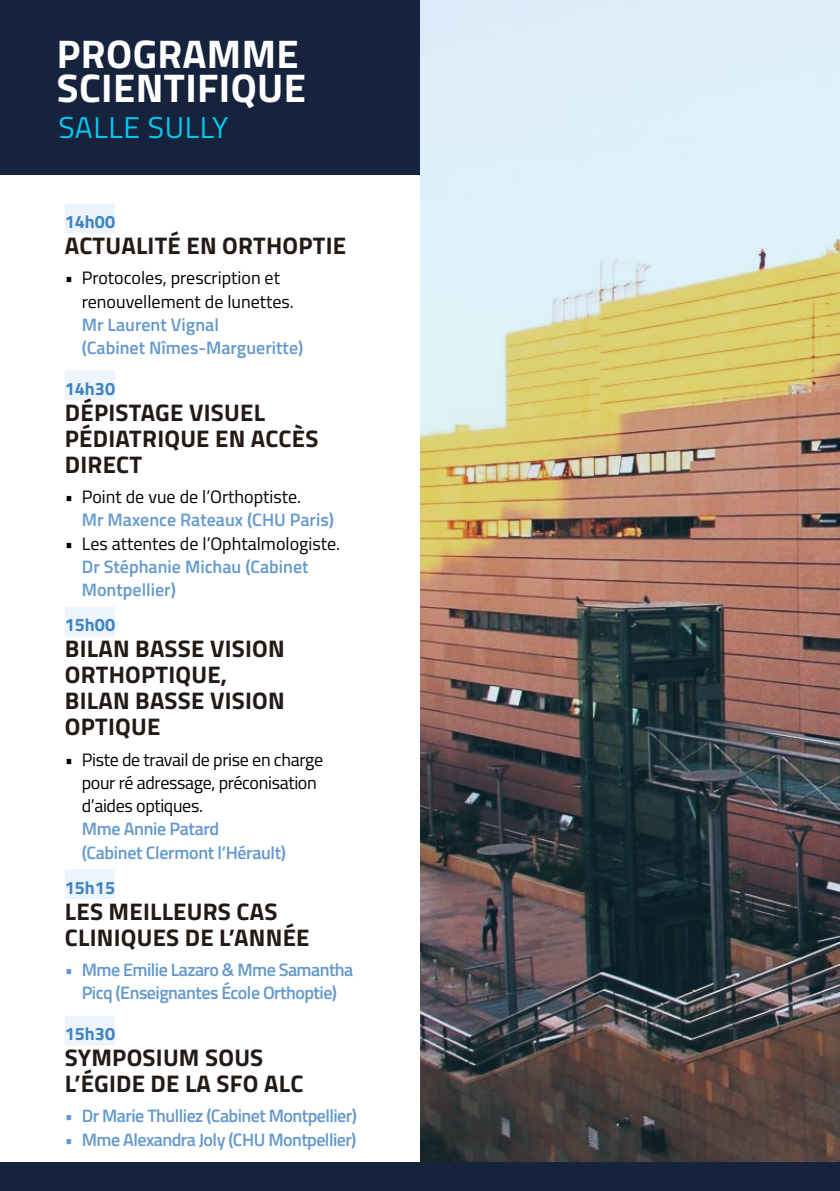
<style>
.page{position:relative;width:840px;height:1191px;background:#fff}
.page>*{position:absolute;margin:0;border:0;box-sizing:border-box;transform-origin:0 0}
.t1{font:700 40px/34px "Titillium Web";letter-spacing:.01em;color:#fff}
.t2{font:30px "Titillium Web";letter-spacing:.02em;color:#05c7f2}
.t3{font:700 24px/26px "Titillium";letter-spacing:.01em;color:#221a16}
.t4{font:18px/23.2px "Titillium";letter-spacing:-.005em;color:#000}
.t5{font:600 18px/23.2px "Titillium";letter-spacing:-.02em;color:#6599cc}
.t6{font:600 18px/23.2px "Titillium";color:#6599cc}
.t7{font:700 18px "Titillium";color:#3c84c5}
</style>
<div class="page">
<div style="left:0;top:0;width:839px;height:175px;background:#15243c"></div>
<img style="left:420px;top:0;width:419px;height:1162px">
<div style="left:65px;top:203px;width:50px;height:30px;background:#eef4fc"></div>
<div style="left:65px;top:370px;width:50px;height:30px;background:#eef4fc"></div>
<div style="left:65px;top:607px;width:50px;height:30px;background:#eef4fc"></div>
<div style="left:65px;top:869px;width:50px;height:30px;background:#eef4fc"></div>
<div style="left:65px;top:1015px;width:50px;height:30px;background:#eef4fc"></div>
<div style="left:0;top:1162px;width:839px;height:29px;background:#15243c"></div>
<h1 class="t1" style="left:57px;top:35px;width:250px">PROGRAMME<br>SCIENTIFIQUE</h1>
<h2 class="t2" style="left:58px;top:105px;width:171px">SALLE SULLY</h2>
<p class="t7" style="left:65px;top:208px;width:52px">14h00</p>
<h3 class="t3" style="left:65px;top:231px;width:283px">ACTUALITÉ EN ORTHOPTIE</h3>
<p class="t4" style="left:82px;top:265px;width:213px;text-indent:-17px">• Protocoles, prescription et renouvellement de lunettes.</p>
<p class="t6" style="left:82px;top:312px;width:223px">Mr Laurent Vignal<br>(Cabinet Nîmes-Margueritte)</p>
<p class="t7" style="left:65px;top:374px;width:52px">14h30</p>
<h3 class="t3" style="left:65px;top:398px;width:255px">DÉPISTAGE VISUEL<br>PÉDIATRIQUE EN ACCÈS<br>DIRECT</h3>
<p class="t4" style="left:65px;top:484px;width:238px">• Point de vue de l’Orthoptiste.</p>
<p class="t6" style="left:82px;top:507px;width:253px">Mr Maxence Rateaux (CHU Paris)</p>
<p class="t4" style="left:65px;top:531px;width:277px">• Les attentes de l’Ophtalmologiste.</p>
<p class="t6" style="left:82px;top:554px;width:228px">Dr Stéphanie Michau (Cabinet<br>Montpellier)</p>
<p class="t7" style="left:65px;top:611px;width:52px">15h00</p>
<h3 class="t3" style="left:65px;top:634px;width:221px">BILAN BASSE VISION<br>ORTHOPTIQUE,<br>BILAN BASSE VISION<br>OPTIQUE</h3>
<p class="t4" style="left:82px;top:747px;width:243px;text-indent:-17px">• Piste de travail de prise en charge pour ré adressage, préconisation d’aides optiques.</p>
<p class="t5" style="left:82px;top:816px;width:206px">Mme Annie Patard<br>(Cabinet Clermont l’Hérault)</p>
<p class="t7" style="left:65px;top:873px;width:52px">15h15</p>
<h3 class="t3" style="left:65px;top:897px;width:246px">LES MEILLEURS CAS<br>CLINIQUES DE L’ANNÉE</h3>
<p class="t5" style="left:65px;top:957px;width:290px;text-align:center">• Mme Emilie Lazaro &amp; Mme Samantha<br>Picq (Enseignantes École Orthoptie)</p>
<p class="t7" style="left:65px;top:1020px;width:52px">15h30</p>
<h3 class="t3" style="left:65px;top:1043px;width:240px">SYMPOSIUM SOUS<br>L’ÉGIDE DE LA SFO ALC</h3>
<p class="t5" style="left:65px;top:1103px;width:293px">• Dr Marie Thulliez (Cabinet Montpellier)</p>
<p class="t5" style="left:65px;top:1126px;width:293px">• Mme Alexandra Joly (CHU Montpellier)</p>
</div>
